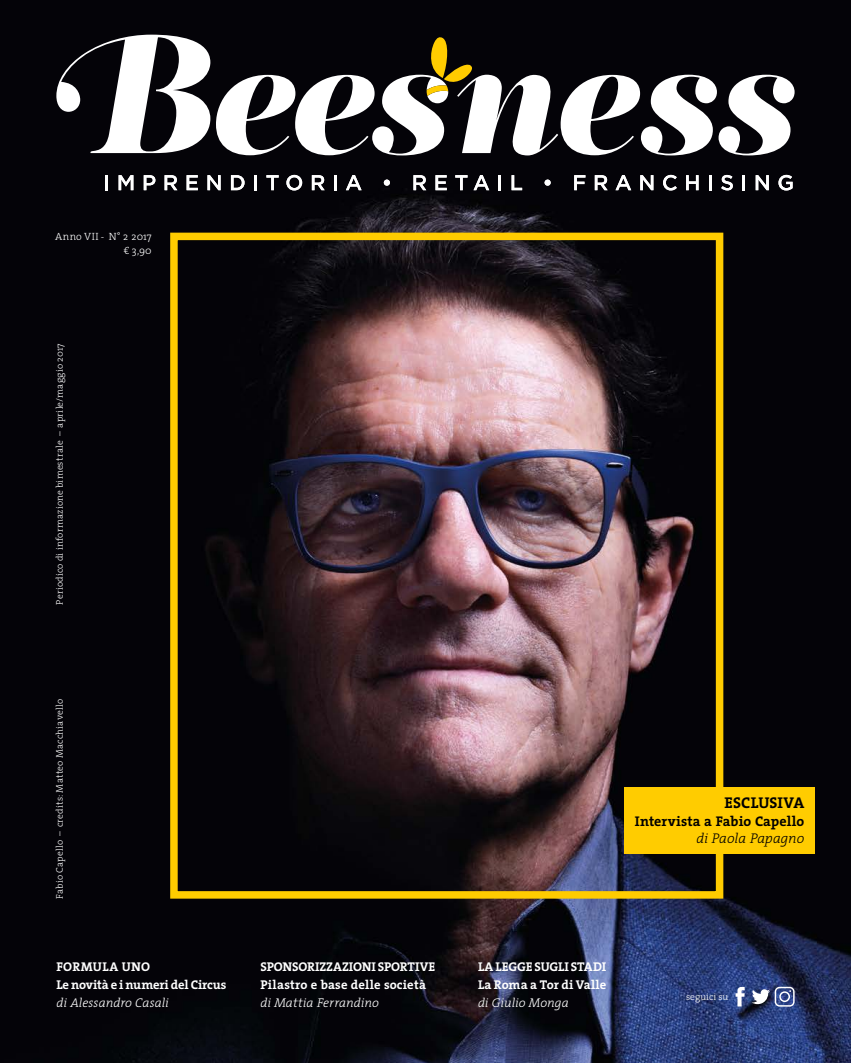
<style>
.page{position:relative;width:851px;height:1063px;background:#fff}
.page>*{position:absolute;margin:0;border:0;box-sizing:border-box;transform-origin:0 0}
.t1{font:700 15.6px "The Serif";letter-spacing:.01em;color:#000}
.t2{font:700 14.1px "The Serif";letter-spacing:.005em;color:#000}
.t3{font:italic 300 14.1px "The Serif";letter-spacing:-.005em;color:#000}
.t4{font:700 12.75px/18px "The Serif";color:#fff}
.t5{font:italic 300 12.75px "The Serif";color:#fff}
.t6{font:300 10.5px/14.1px "The Serif";letter-spacing:.015em;color:#fff;text-align:right}
.t7{font:300 9.6px "The Serif";letter-spacing:.015em;color:#fff}
</style>
<div class="page">
<img style="left:0;top:0;width:850px;height:1063px">
<div style="left:170px;top:233px;width:553px;height:666px;border:8px solid #fc0"></div>
<svg style="left:56px;top:35px;width:154px;height:118px"></svg>
<svg style="left:216px;top:37px;width:578px;height:118px"></svg>
<hr style="left:105px;top:175px;width:3px;height:15px;background:#fff">
<svg style="left:119px;top:175px;width:14px;height:15px"></svg>
<svg style="left:144px;top:175px;width:11px;height:15px"></svg>
<svg style="left:164px;top:175px;width:13px;height:15px"></svg>
<svg style="left:186px;top:175px;width:12px;height:15px"></svg>
<svg style="left:207px;top:175px;width:13px;height:15px"></svg>
<svg style="left:231px;top:175px;width:13px;height:15px"></svg>
<hr style="left:254px;top:175px;width:3px;height:15px;background:#fff">
<svg style="left:266px;top:175px;width:12px;height:15px"></svg>
<svg style="left:286px;top:175px;width:16px;height:15px"></svg>
<svg style="left:312px;top:175px;width:12px;height:15px"></svg>
<svg style="left:334px;top:175px;width:2px;height:15px"></svg>
<svg style="left:346px;top:175px;width:15px;height:15px"></svg>
<svg style="left:384px;top:180px;width:6px;height:6px"></svg>
<svg style="left:413px;top:175px;width:13px;height:15px"></svg>
<svg style="left:435px;top:175px;width:11px;height:15px"></svg>
<svg style="left:455px;top:175px;width:12px;height:15px"></svg>
<svg style="left:473px;top:175px;width:16px;height:15px"></svg>
<hr style="left:498px;top:175px;width:3px;height:15px;background:#fff">
<svg style="left:511px;top:175px;width:11px;height:15px"></svg>
<svg style="left:544px;top:180px;width:6px;height:6px"></svg>
<svg style="left:574px;top:175px;width:11px;height:15px"></svg>
<svg style="left:594px;top:175px;width:13px;height:15px"></svg>
<svg style="left:615px;top:175px;width:16px;height:15px"></svg>
<svg style="left:640px;top:175px;width:13px;height:15px"></svg>
<svg style="left:663px;top:175px;width:13px;height:15px"></svg>
<svg style="left:686px;top:175px;width:12px;height:15px"></svg>
<svg style="left:709px;top:175px;width:2px;height:15px"></svg>
<svg style="left:721px;top:175px;width:11px;height:15px"></svg>
<hr style="left:742px;top:175px;width:3px;height:15px;background:#fff">
<svg style="left:755px;top:175px;width:13px;height:15px"></svg>
<svg style="left:778px;top:175px;width:14px;height:15px"></svg>
<svg style="left:735px;top:987px;width:9px;height:20px"></svg>
<svg style="left:751px;top:987px;width:43px;height:20px"></svg>
<div style="left:624px;top:787px;width:190px;height:67px;background:#fc0"></div>
<p class="t6" style="left:55px;top:229px;width:98px">Anno VII - N° 2 2017 € 3,90</p>
<p class="t7" style="left:52px;top:605px;width:263px;rotate:-90deg">Periodico di informazione bimestrale – aprile/maggio 2017</p>
<p class="t7" style="left:52px;top:899px;width:201px;rotate:-90deg">Fabio Capello – credits: Matteo Macchiavello</p>
<p class="t4" style="left:56px;top:957px;width:171px">FORMULA UNO<br>Le novità e i numeri del Circus</p>
<p class="t5" style="left:56px;top:992px;width:114px">di Alessandro Casali</p>
<p class="t4" style="left:260px;top:957px;width:176px">SPONSORIZZAZIONI SPORTIVE<br>Pilastro e base delle società</p>
<p class="t5" style="left:260px;top:992px;width:120px">di Mattia Ferrandino</p>
<p class="t1" style="left:724px;top:790px;width:81px">ESCLUSIVA</p>
<p class="t2" style="left:634px;top:809px;width:171px">Intervista a Fabio Capello</p>
<p class="t3" style="left:696px;top:826px;width:109px">di Paola Papagno</p>
<p class="t4" style="left:478px;top:957px;width:130px">LA LEGGE SUGLI STADI<br>La Roma a Tor di Valle</p>
<p class="t5" style="left:478px;top:992px;width:92px">di Giulio Monga</p>
<p class="t7" style="left:686px;top:989px;width:44px">seguici su</p>
</div>
